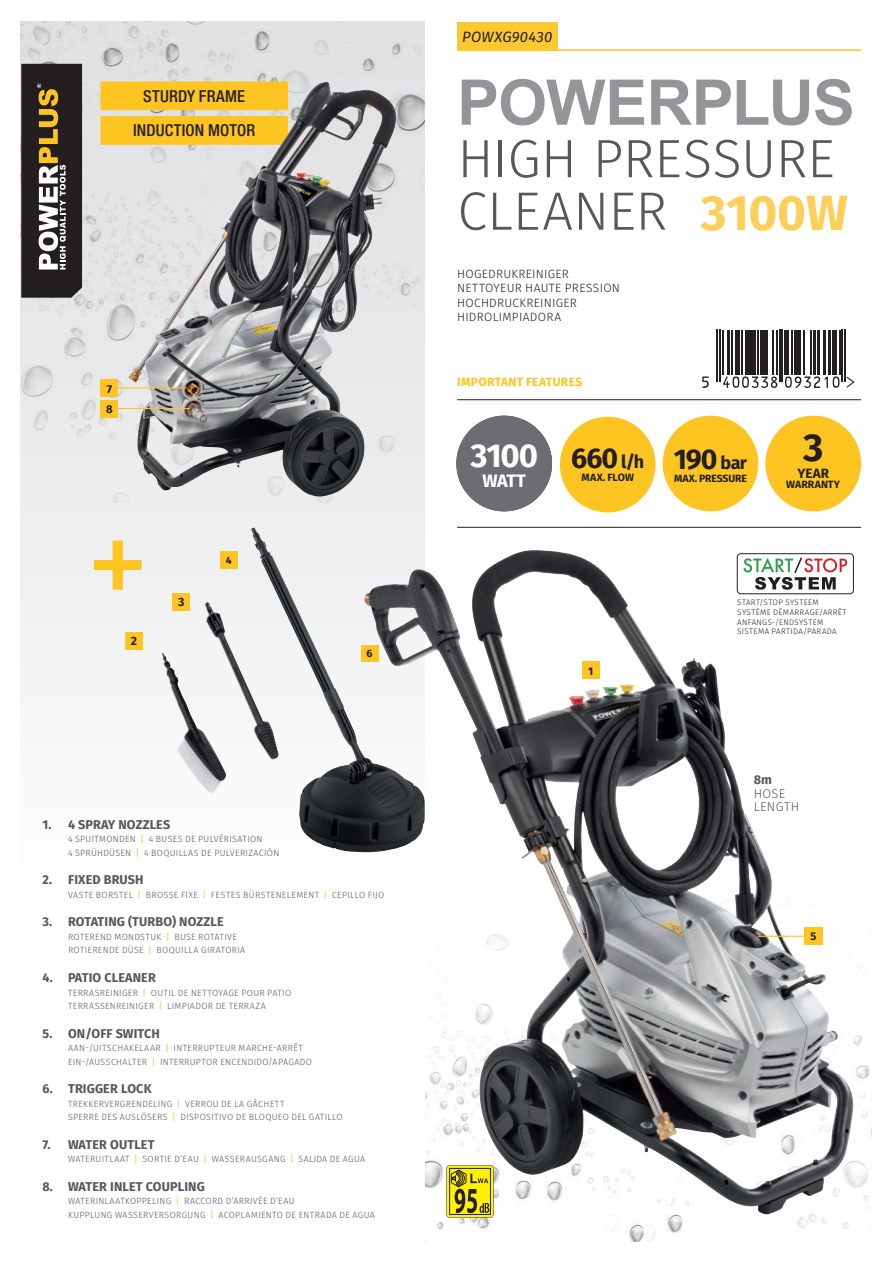
<style>
.page{position:relative;width:893px;height:1263px;background:#fff}
.page>*{position:absolute;margin:0;border:0;box-sizing:border-box;transform-origin:0 0}
.t1{font:700 63px "Arial";letter-spacing:-.015em;color:#939598}
.t2{font:300 54px/52.5px "Fira Sans";letter-spacing:-.005em;color:#57585a}
.t3{font:700 39px "Fira Sans";color:#231f20}
.t4{font:700 33px "Fira Sans";color:#fff}
.t5{font:700 28.5px "Fira Sans";letter-spacing:-.035em;color:#231f20}
.t6{font:700 18px "Fira Sans";color:#fff}
.t7{font:500 condensed 16.5px "Helvetica Neue LT Std";letter-spacing:.005em;color:#231f20}
.t8{font:italic 15px "Fira Sans";letter-spacing:.015em;color:#231f20}
.t9{font:700 13.5px "Fira Sans";color:#231f20}
.t10{font:700 12.75px "Fira Sans";letter-spacing:.01em;color:#57585a}
.t11{font:300 12.75px/13.5px "Fira Sans";letter-spacing:.02em;color:#57585a}
.t12{font:300 12px/14.4px "Fira Sans";letter-spacing:.02em;color:#231f20}
.t13{font:700 12px "Fira Sans";letter-spacing:.03em;color:#fec422}
.t14{font:700 12px "Fira Sans";color:#231f20}
.t15{font:700 11.25px/20.5px "Fira Sans";color:#231f20}
.t16{font:700 11.1px "Fira Sans";color:#231f20}
.t17{font:700 10.95px "Fira Sans";color:#231f20}
.t18{font:700 10.65px "Fira Sans";color:#231f20}
.t19{font:700 10.5px "Fira Sans";letter-spacing:-.005em;color:#231f20}
.t20{font:300 9px/13.5px "Fira Sans";letter-spacing:.035em;color:#57585a}
.t21{font:300 8.1px/9.6px "Fira Sans";letter-spacing:.04em;color:#231f20}
.s1{font-weight:500;color:#fed162}
.s2{font-weight:700;font-size:49.5px;color:#fece5a}
.s3{font-size:18px}
</style>
<div class="page">
<img style="left:425px;top:1035px;width:447px;height:206px">
<div style="left:21px;top:21px;width:404px;height:868px;background:#f5f5f6"></div>
<img style="left:21px;top:21px;width:404px;height:481px">
<svg style="left:21px;top:64px;width:61px;height:234px;background:#48423a"></svg>
<div style="left:560px;top:417px;width:96px;height:95px;background:#fec422;border-radius:50%"></div>
<hr style="left:457px;top:399px;width:404px;height:1px;background:#231f20">
<div style="left:765px;top:416px;width:96px;height:95px;background:#fec422;border-radius:50%"></div>
<div style="left:663px;top:416px;width:95px;height:95px;background:#fec422;border-radius:50%"></div>
<div style="left:456px;top:416px;width:96px;height:95px;background:#6c6d70;border-radius:50%"></div>
<hr style="left:457px;top:49px;width:404px;height:2px;background:#fec422">
<div style="left:457px;top:22px;width:101px;height:28px;background:#fec830"></div>
<hr style="left:457px;top:527px;width:404px;height:1px;background:#231f20">
<svg style="left:720px;top:330px;width:127px;height:58px"></svg>
<hr style="left:716px;top:330px;width:2px;height:52px;background:#231f20">
<hr style="left:719px;top:330px;width:1px;height:52px;background:#231f20">
<hr style="left:722px;top:330px;width:1px;height:44px;background:#231f20">
<hr style="left:727px;top:330px;width:3px;height:44px;background:#231f20">
<hr style="left:731px;top:330px;width:2px;height:44px;background:#231f20">
<hr style="left:735px;top:330px;width:4px;height:44px;background:#231f20">
<hr style="left:741px;top:330px;width:1px;height:44px;background:#231f20">
<hr style="left:745px;top:330px;width:4px;height:44px;background:#231f20">
<div style="left:750px;top:330px;width:6px;height:44px;background:#231f20"></div>
<hr style="left:757px;top:330px;width:2px;height:44px;background:#231f20">
<div style="left:760px;top:330px;width:5px;height:44px;background:#231f20"></div>
<hr style="left:767px;top:330px;width:1px;height:44px;background:#231f20">
<hr style="left:772px;top:330px;width:2px;height:44px;background:#231f20">
<hr style="left:776px;top:330px;width:2px;height:44px;background:#231f20">
<hr style="left:779px;top:330px;width:1px;height:52px;background:#231f20">
<hr style="left:782px;top:330px;width:1px;height:52px;background:#231f20">
<div style="left:784px;top:330px;width:5px;height:44px;background:#231f20"></div>
<hr style="left:791px;top:330px;width:2px;height:44px;background:#231f20">
<hr style="left:794px;top:330px;width:4px;height:44px;background:#231f20">
<hr style="left:799px;top:330px;width:2px;height:44px;background:#231f20">
<hr style="left:804px;top:330px;width:1px;height:44px;background:#231f20">
<hr style="left:810px;top:330px;width:2px;height:44px;background:#231f20">
<hr style="left:813px;top:330px;width:3px;height:44px;background:#231f20">
<hr style="left:817px;top:330px;width:3px;height:44px;background:#231f20">
<hr style="left:823px;top:330px;width:2px;height:44px;background:#231f20">
<hr style="left:828px;top:330px;width:3px;height:44px;background:#231f20">
<hr style="left:832px;top:330px;width:4px;height:44px;background:#231f20">
<hr style="left:839px;top:330px;width:1px;height:44px;background:#231f20">
<hr style="left:842px;top:330px;width:1px;height:52px;background:#231f20">
<hr style="left:844px;top:330px;width:2px;height:52px;background:#231f20">
<svg style="left:702px;top:376px;width:7px;height:12px"></svg>
<svg style="left:723px;top:376px;width:54px;height:12px"></svg>
<svg style="left:785px;top:376px;width:54px;height:12px"></svg>
<svg style="left:847px;top:376px;width:8px;height:12px"></svg>
<div style="left:101px;top:117px;width:186px;height:27px;background:#fec422"></div>
<div style="left:101px;top:116px;width:187px;height:29px;border:1px solid #fec422"></div>
<div style="left:101px;top:82px;width:186px;height:28px;background:#fec422"></div>
<img style="left:364px;top:555px;width:490px;height:661px">
<img style="left:251px;top:527px;width:142px;height:325px">
<img style="left:203px;top:601px;width:76px;height:158px">
<img style="left:161px;top:653px;width:26px;height:101px">
<div style="left:737px;top:554px;width:116px;height:40px;background:#fff;border-radius:4px"></div>
<div style="left:737px;top:553px;width:117px;height:41px;border:1px solid #231f20;border-radius:4px"></div>
<svg style="left:743px;top:557px;width:104px;height:33px"></svg>
<img style="left:128px;top:82px;width:199px;height:329px">
<hr style="left:758px;top:936px;width:62px;height:1px;background:#fec422">
<div style="left:804px;top:927px;width:19px;height:17px;background:#fec422"></div>
<div style="left:361px;top:645px;width:17px;height:16px;background:#fec422"></div>
<svg style="left:446px;top:1165px;width:48px;height:52px;background:#baaf10"></svg>
<div style="left:125px;top:632px;width:18px;height:18px;background:#fec422"></div>
<div style="left:172px;top:593px;width:18px;height:17px;background:#fec422"></div>
<div style="left:220px;top:551px;width:18px;height:17px;background:#fec422"></div>
<svg style="left:94px;top:541px;width:48px;height:49px"></svg>
<hr style="left:115px;top:387px;width:72px;height:1px;background:#fec422">
<div style="left:101px;top:379px;width:17px;height:18px;background:#fec422"></div>
<hr style="left:115px;top:408px;width:75px;height:1px;background:#fec422">
<div style="left:101px;top:400px;width:17px;height:18px;background:#fec422"></div>
<h3 class="t7" style="left:143px;top:86px;width:103px">STURDY FRAME</h3>
<h3 class="t7" style="left:133px;top:121px;width:123px">INDUCTION MOTOR</h3>
<p class="t15" style="left:106px;top:378px;width:8px">7<br>8</p>
<h3 class="t14" style="left:131px;top:633px;width:8px">2</h3>
<h3 class="t14" style="left:178px;top:594px;width:8px">3</h3>
<p class="t18" style="left:226px;top:552px;width:7px">4</p>
<p class="t18" style="left:367px;top:646px;width:8px">6</p>
<h3 class="t10" style="left:43px;top:815px;width:129px">1. 4 SPRAY NOZZLES</h3>
<p class="t20" style="left:68px;top:832px;width:213px">4 SPUITMONDEN <span class="s1">|</span> 4 BUSES DE PULVÉRISATION<br>4 SPRÜHDÜSEN <span class="s1">|</span> 4 BOQUILLAS DE PULVERIZACIÓN</p>
<h3 class="t10" style="left:43px;top:871px;width:103px">2. FIXED BRUSH</h3>
<p class="t20" style="left:68px;top:888px;width:318px">VASTE BORSTEL <span class="s1">|</span> BROSSE FIXE <span class="s1">|</span> FESTES BÜRSTENELEMENT <span class="s1">|</span> CEPILLO FIJO</p>
<h3 class="t10" style="left:43px;top:913px;width:183px">3. ROTATING (TURBO) NOZZLE</h3>
<p class="t20" style="left:68px;top:930px;width:179px">ROTEREND MONDSTUK <span class="s1">|</span> BUSE ROTATIVE<br>ROTIERENDE DÜSE <span class="s1">|</span> BOQUILLA GIRATORIA</p>
<h3 class="t10" style="left:43px;top:969px;width:115px">4. PATIO CLEANER</h3>
<p class="t20" style="left:68px;top:985px;width:225px">TERRASREINIGER <span class="s1">|</span> OUTIL DE NETTOYAGE POUR PATIO<br>TERRASSENREINIGER <span class="s1">|</span> LIMPIADOR DE TERRAZA</p>
<h3 class="t10" style="left:43px;top:1024px;width:119px">5. ON/OFF SWITCH</h3>
<p class="t20" style="left:68px;top:1041px;width:245px">AAN-/UITSCHAKELAAR <span class="s1">|</span> INTERRUPTEUR MARCHE-ARRÊT<br>EIN-/AUSSCHALTER <span class="s1">|</span> INTERRUPTOR ENCENDIDO/APAGADO</p>
<h3 class="t10" style="left:43px;top:1080px;width:111px">6. TRIGGER LOCK</h3>
<p class="t20" style="left:68px;top:1097px;width:276px">TREKKERVERGRENDELING <span class="s1">|</span> VERROU DE LA GÂCHETT<br>SPERRE DES AUSLÖSERS <span class="s1">|</span> DISPOSITIVO DE BLOQUEO DEL GATILLO</p>
<h3 class="t10" style="left:43px;top:1135px;width:113px">7. WATER OUTLET</h3>
<p class="t20" style="left:68px;top:1152px;width:299px">WATERUITLAAT <span class="s1">|</span> SORTIE D’EAU <span class="s1">|</span> WASSERAUSGANG <span class="s1">|</span> SALIDA DE AGUA</p>
<h3 class="t10" style="left:43px;top:1177px;width:164px">8. WATER INLET COUPLING</h3>
<p class="t20" style="left:68px;top:1194px;width:308px">WATERINLAATKOPPELING <span class="s1">|</span> RACCORD D’ARRIVÉE D’EAU<br>KUPPLUNG WASSERVERSORGUNG <span class="s1">|</span> ACOPLAMIENTO DE ENTRADA DE AGUA</p>
<h3 class="t8" style="left:462px;top:26px;width:92px">POWXG90430</h3>
<h1 class="t1" style="left:457px;top:61px;width:399px">POWERPLUS</h1>
<h2 class="t2" style="left:457px;top:132px;width:392px">HIGH PRESSURE<br>CLEANER <span class="s2">3100W</span></h2>
<h3 class="t12" style="left:457px;top:267px;width:164px">HOGEDRUKREINIGER<br>NETTOYEUR HAUTE PRESSION<br>HOCHDRUCKREINIGER<br>HIDROLIMPIADORA</h3>
<h3 class="t13" style="left:457px;top:374px;width:127px">IMPORTANT FEATURES</h3>
<h3 class="t4" style="left:470px;top:433px;width:69px">3100</h3>
<h3 class="t6" style="left:482px;top:468px;width:45px">WATT</h3>
<h3 class="t5" style="left:571px;top:438px;width:75px">660 <span class="s3">l/h</span></h3>
<p class="t19" style="left:581px;top:470px;width:54px">MAX. FLOW</p>
<h3 class="t5" style="left:674px;top:439px;width:75px">190 <span class="s3">bar</span></h3>
<p class="t19" style="left:674px;top:471px;width:74px">MAX. PRESSURE</p>
<h3 class="t3" style="left:803px;top:420px;width:22px">3</h3>
<h3 class="t9" style="left:797px;top:463px;width:33px">YEAR</h3>
<p class="t19" style="left:786px;top:477px;width:55px">WARRANTY</p>
<p class="t17" style="left:588px;top:663px;width:7px">1</p>
<p class="t21" style="left:737px;top:598px;width:111px">START/STOP SYSTEEM<br>SYSTÈME DÉMARRAGE/ARRÊT<br>ANFANGS-/ENDSYSTEM<br>SISTEMA PARTIDA/PARADA</p>
<h3 class="t10" style="left:754px;top:771px;width:20px">8m</h3>
<h3 class="t11" style="left:754px;top:787px;width:47px">HOSE<br>LENGTH</h3>
<p class="t16" style="left:810px;top:928px;width:7px">5</p>
</div>
